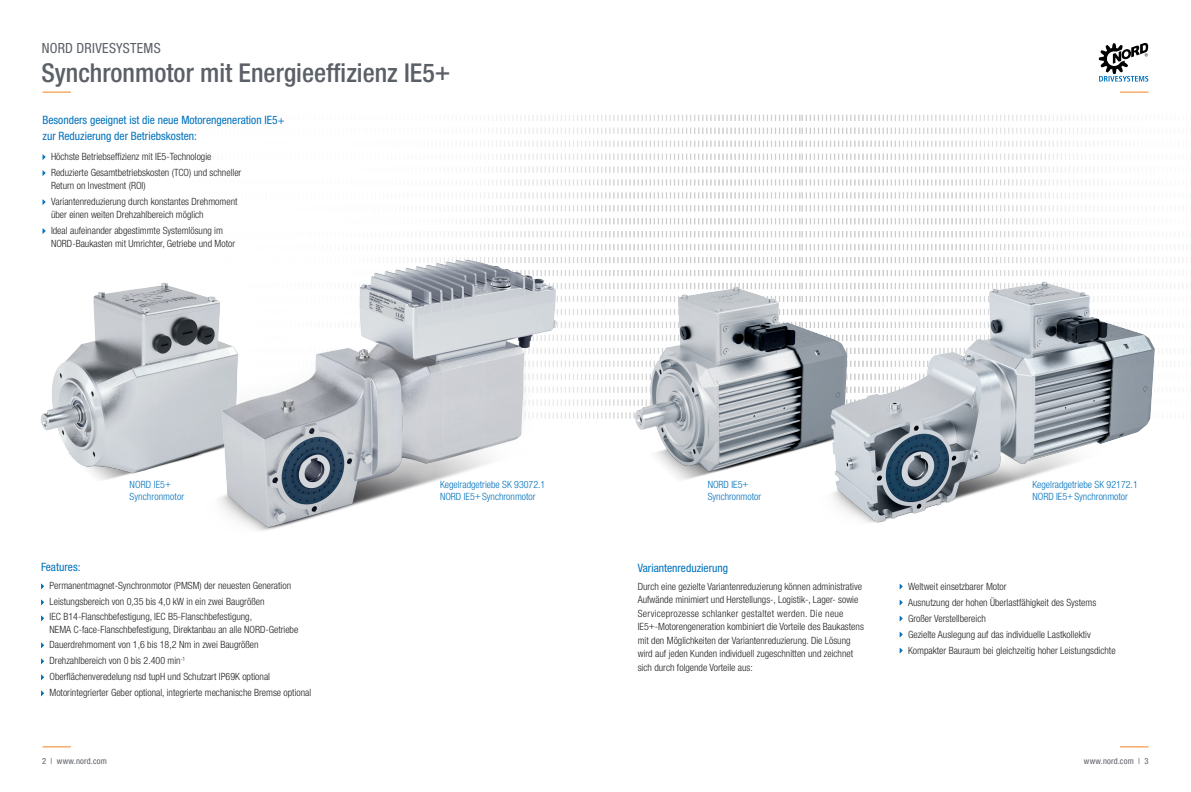
<style>
.page{position:relative;width:1191px;height:792px;background:#fff}
.page>*{position:absolute;margin:0;border:0;box-sizing:border-box;transform-origin:0 0}
.t1{font:500 condensed 26px "Helvetica Neue LT Std";color:#5b5f66}
.t2{font:condensed 14px "Helvetica Neue LT Std";letter-spacing:.02em;color:#5b5f66}
.t3{font:condensed 11.5px "Helvetica Neue LT Std";color:#0072bc}
.t4{font:300 condensed 10px/13.5px "Helvetica Neue LT Std";color:#231f20}
.t5{font:300 condensed 10px/12px "Helvetica Neue LT Std";color:#0072bc}
.t6{font:condensed 8.5px "Helvetica Neue LT Std";letter-spacing:.02em;color:#5b5f66}
</style>
<div class="page">
<svg style="left:43px;top:746px;width:28px;height:1px"></svg>
<svg style="left:1120px;top:746px;width:28px;height:1px"></svg>
<svg style="left:43px;top:92px;width:28px;height:1px"></svg>
<svg style="left:1120px;top:92px;width:28px;height:1px"></svg>
<svg style="left:1098px;top:43px;width:50px;height:39px"></svg>
<svg style="left:41px;top:583px;width:3px;height:6px"></svg>
<svg style="left:41px;top:599px;width:3px;height:6px"></svg>
<svg style="left:41px;top:615px;width:3px;height:6px"></svg>
<svg style="left:41px;top:642px;width:3px;height:6px"></svg>
<svg style="left:41px;top:658px;width:3px;height:6px"></svg>
<svg style="left:41px;top:674px;width:3px;height:6px"></svg>
<svg style="left:41px;top:690px;width:3px;height:6px"></svg>
<svg style="left:899px;top:584px;width:4px;height:6px"></svg>
<svg style="left:899px;top:600px;width:4px;height:6px"></svg>
<svg style="left:899px;top:616px;width:4px;height:6px"></svg>
<svg style="left:899px;top:632px;width:4px;height:6px"></svg>
<svg style="left:899px;top:648px;width:4px;height:6px"></svg>
<img style="left:480px;top:115px;width:179px;height:84px">
<img style="left:955px;top:115px;width:147px;height:19px">
<div style="left:61px;top:95px;width:471px;height:262px;background:#fff;border-radius:50%"></div>
<svg style="left:992px;top:140px;width:191px;height:132px"></svg>
<svg style="left:586px;top:85px;width:443px;height:247px"></svg>
<img style="left:41px;top:287px;width:109px;height:193px">
<img style="left:150px;top:204px;width:516px;height:327px">
<img style="left:549px;top:271px;width:380px;height:221px">
<img style="left:806px;top:272px;width:377px;height:251px">
<svg style="left:43px;top:154px;width:3px;height:6px"></svg>
<svg style="left:43px;top:170px;width:3px;height:6px"></svg>
<svg style="left:43px;top:199px;width:3px;height:6px"></svg>
<svg style="left:43px;top:228px;width:3px;height:6px"></svg>
<p class="t2" style="left:42px;top:40px;width:120px">NORD DRIVESYSTEMS</p>
<p class="t1" style="left:41px;top:57px;width:410px">Synchronmotor mit Energieeffizienz IE5+</p>
<p class="t3" style="left:43px;top:113px;width:243px">Besonders geeignet ist die neue Motorengeneration IE5+</p>
<p class="t3" style="left:43px;top:130px;width:156px">zur Reduzierung der Betriebskosten:</p>
<p class="t4" style="left:51px;top:150px;width:162px">Höchste Betriebseffizienz mit IE5-Technologie</p>
<p class="t4" style="left:51px;top:166px;width:192px">Reduzierte Gesamtbetriebskosten (TCO) und schneller</p>
<p class="t4" style="left:51px;top:179px;width:96px">Return on Investment (ROI)</p>
<p class="t4" style="left:51px;top:195px;width:188px;line-height:13px">Variantenreduzierung durch konstantes Drehmoment über einen weiten Drehzahlbereich möglich</p>
<p class="t4" style="left:51px;top:224px;width:186px;line-height:13px">Ideal aufeinander abgestimmte Systemlösung im<br>NORD‑Baukasten mit Umrichter, Getriebe und Motor</p>
<p class="t5" style="left:129px;top:479px;width:56px">NORD IE5+<br>Synchronmotor</p>
<p class="t5" style="left:1032px;top:478px;width:107px">Kegelradgetriebe SK 92172.1</p>
<p class="t5" style="left:440px;top:478px;width:107px">Kegelradgetriebe SK 93072.1</p>
<p class="t5" style="left:440px;top:490px;width:97px">NORD IE5+Synchronmotor</p>
<p class="t5" style="left:707px;top:479px;width:42px">NORD IE5+</p>
<p class="t5" style="left:707px;top:491px;width:55px">Synchronmotor</p>
<p class="t5" style="left:1032px;top:490px;width:97px">NORD IE5+Synchronmotor</p>
<p class="t3" style="left:41px;top:561px;width:41px">Features:</p>
<p class="t4" style="left:50px;top:579px;width:243px">Permanentmagnet-Synchronmotor (PMSM) der neuesten Generation</p>
<p class="t4" style="left:50px;top:595px;width:216px">Leistungsbereich von 0,35 bis 4,0 kW in ein zwei Baugrößen</p>
<p class="t4" style="left:50px;top:610px;width:250px;line-height:13px">IEC B14-Flanschbefestigung, IEC B5-Flanschbefestigung,<br>NEMA C-face-Flanschbefestigung, Direktanbau an alle NORD-Getriebe</p>
<p class="t4" style="left:50px;top:638px;width:211px">Dauerdrehmoment von 1,6 bis 18,2 Nm in zwei Baugrößen</p>
<p class="t4" style="left:50px;top:654px;width:137px">Drehzahlbereich von 0 bis 2.400 min<sup>-1</sup></p>
<p class="t4" style="left:50px;top:670px;width:222px">Oberflächenveredelung nsd tupH und Schutzart IP69K optional</p>
<p class="t4" style="left:50px;top:686px;width:263px">Motorintegrierter Geber optional, integrierte mechanische Bremse optional</p>
<p class="t3" style="left:638px;top:561px;width:92px">Variantenreduzierung</p>
<p class="t4" style="left:638px;top:579px;width:226px">Durch eine gezielte Variantenreduzierung können administrative<br>Aufwände minimiert und Herstellungs-, Logistik-, Lager- sowie<br>Serviceprozesse schlanker gestaltet werden. Die neue</p>
<p class="t4" style="left:638px;top:620px;width:228px">IE5+-Motorengeneration kombiniert die Vorteile des Baukastens mit den Möglichkeiten der Variantenreduzierung. Die Lösung wird auf jeden Kunden individuell zugeschnitten und zeichnet sich durch folgende Vorteile aus:</p>
<p class="t4" style="left:908px;top:579px;width:100px">Weltweit einsetzbarer Motor</p>
<p class="t4" style="left:908px;top:595px;width:190px">Ausnutzung der hohen Überlastfähigkeit des Systems</p>
<p class="t4" style="left:908px;top:611px;width:79px">Großer Verstellbereich</p>
<p class="t4" style="left:908px;top:627px;width:184px">Gezielte Auslegung auf das individuelle Lastkollektiv</p>
<p class="t4" style="left:908px;top:643px;width:209px">Kompakter Bauraum bei gleichzeitig hoher Leistungsdichte</p>
<p class="t6" style="left:42px;top:756px;width:66px">2 | www.nord.com</p>
<p class="t6" style="left:1083px;top:756px;width:66px">www.nord.com | 3</p>
</div>
